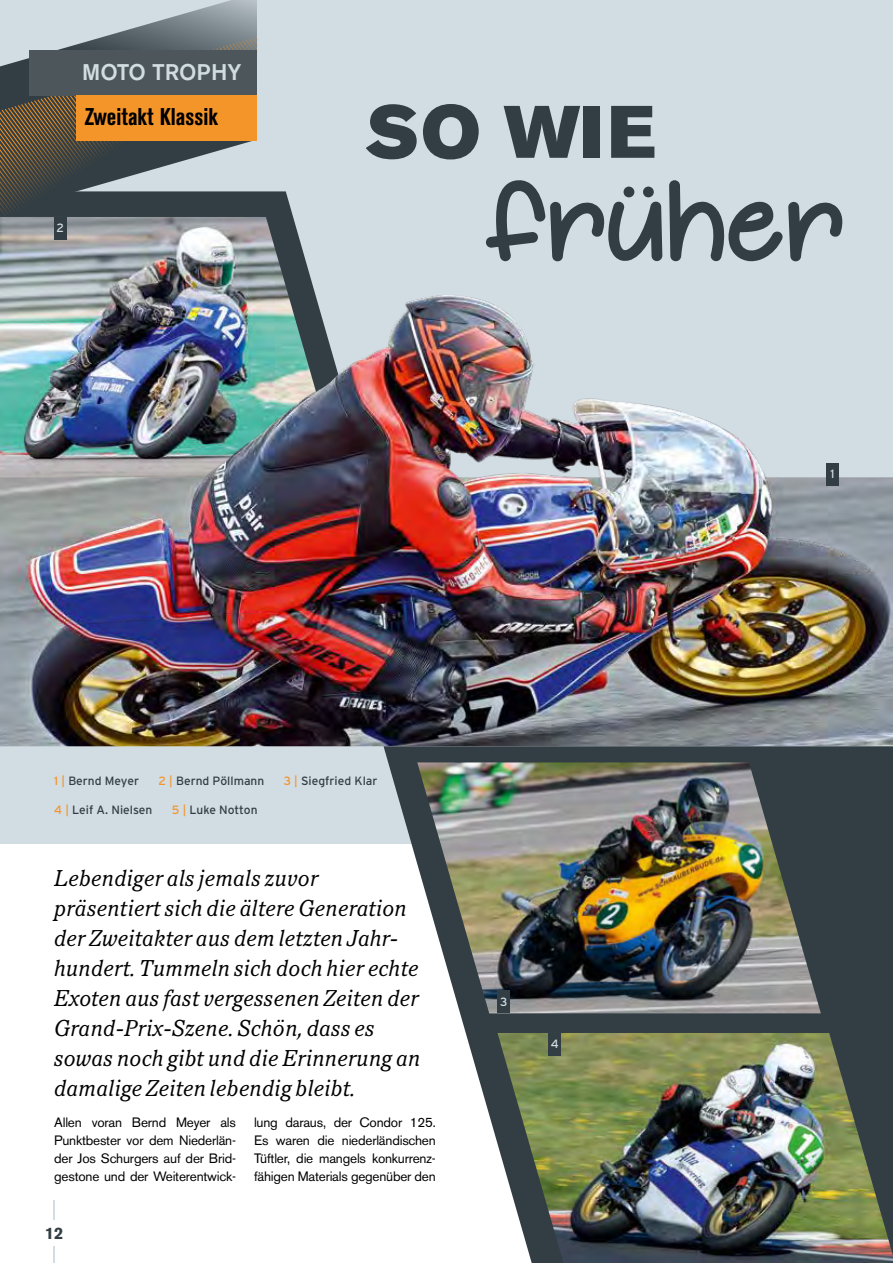
<style>
.page{position:relative;width:893px;height:1263px;background:#fff}
.page>*{position:absolute;margin:0;border:0;box-sizing:border-box;transform-origin:0 0}
.t1{font:108px "The Happy Giraffe Demo";color:#323e44}
.t2{font:73.5px "Akzidenz Grotesk BE Super";color:#323e44}
.t3{font:700 condensed 24px "Akzidenz Grotesk BE";color:#000}
.t4{font:italic 22.5px/30px "Pacella SB";letter-spacing:.02em;color:#000}
.t5{font:500 22.5px "Akzidenz Grotesk BE";color:#d2dce3}
.t6{font:700 16.5px "Akzidenz Grotesk BE";color:#323e44}
.t7{font:13.5px/18px "Akzidenz Grotesk BE";letter-spacing:-.015em;color:#000;text-align:justify}
.t8{font:12px "Interstate";color:#323e44}
.t9{font:12px "Interstate";color:#d2dce3}
.s1{color:#f3962e}
</style>
<div class="page">
<svg style="left:53px;top:1247px;width:2px;height:16px"></svg>
<hr style="left:53px;top:1200px;width:2px;height:20px;background:#d2dce3">
<div style="left:0;top:445px;width:893px;height:399px;background:#d2dce3"></div>
<div style="left:0;top:0;width:893px;height:452px;background:#d2dce3"></div>
<svg style="left:0;top:191px;width:293px;height:26px"></svg>
<img style="left:0;top:217px;width:312px;height:66px">
<img style="left:0;top:283px;width:893px;height:463px">
<svg style="left:384px;top:746px;width:509px;height:396px;fill:#323e44"></svg>
<img style="left:417px;top:762px;width:404px;height:251px">
<img style="left:497px;top:1033px;width:396px;height:230px">
<div style="left:826px;top:463px;width:13px;height:23px;background:#323e44"></div>
<div style="left:497px;top:990px;width:13px;height:23px;background:#323e44"></div>
<div style="left:54px;top:217px;width:13px;height:23px;background:#323e44"></div>
<div style="left:549px;top:1033px;width:12px;height:23px;background:#323e44"></div>
<svg style="left:106px;top:0;width:151px;height:36px"></svg>
<svg style="left:0;top:36px;width:257px;height:180px"></svg>
<div style="left:29px;top:51px;width:228px;height:45px;background:#4d565b"></div>
<div style="left:77px;top:95px;width:180px;height:46px;background:#f49529"></div>
<p class="t9" style="left:57px;top:221px;width:9px">2</p>
<p class="t5" style="left:82px;top:58px;width:161px">MOTO TROPHY</p>
<p class="t3" style="left:84px;top:103px;width:135px">Zweitakt Klassik</p>
<h2 class="t2" style="left:365px;top:89px;width:292px">SO WIE</h2>
<h1 class="t1" style="left:484px;top:153px;width:361px">früher</h1>
<p class="t9" style="left:831px;top:467px;width:6px">1</p>
<p class="t8" style="left:54px;top:774px;width:86px"><span class="s1">1 |</span> Bernd Meyer</p>
<p class="t8" style="left:158px;top:774px;width:107px"><span class="s1">2 |</span> Bernd Pöllmann</p>
<p class="t8" style="left:284px;top:774px;width:95px"><span class="s1">3 |</span> Siegfried Klar</p>
<p class="t8" style="left:54px;top:803px;width:100px"><span class="s1">4 |</span> Leif A. Nielsen</p>
<p class="t8" style="left:172px;top:803px;width:87px"><span class="s1">5 |</span> Luke Notton</p>
<p class="t4" style="left:54px;top:864px;width:368px">Lebendiger als jemals zuvor präsentiert sich die ältere Generation der Zweitakter aus dem letzten Jahr&shy;hundert. Tummeln sich doch hier echte Exoten aus fast vergessenen Zeiten der Grand-Prix-Szene. Schön, dass es sowas noch gibt und die Erinnerung an damalige Zeiten lebendig bleibt.</p>
<p class="t7" style="left:54px;top:1113px;width:183px">Allen voran Bernd Meyer als Punktbester vor dem Niederlän&shy;der Jos Schurgers auf der Brid&shy;gestone und der Weiterentwick-</p>
<p class="t7" style="left:254px;top:1113px;width:183px">lung daraus, der Condor 125.<br>Es waren die niederländischen Tüftler, die mangels konkurrenz&shy;fähigen Materials gegenüber den</p>
<p class="t6" style="left:45px;top:1224px;width:20px">12</p>
<p class="t9" style="left:500px;top:995px;width:9px">3</p>
<p class="t9" style="left:551px;top:1037px;width:10px">4</p>
</div>
